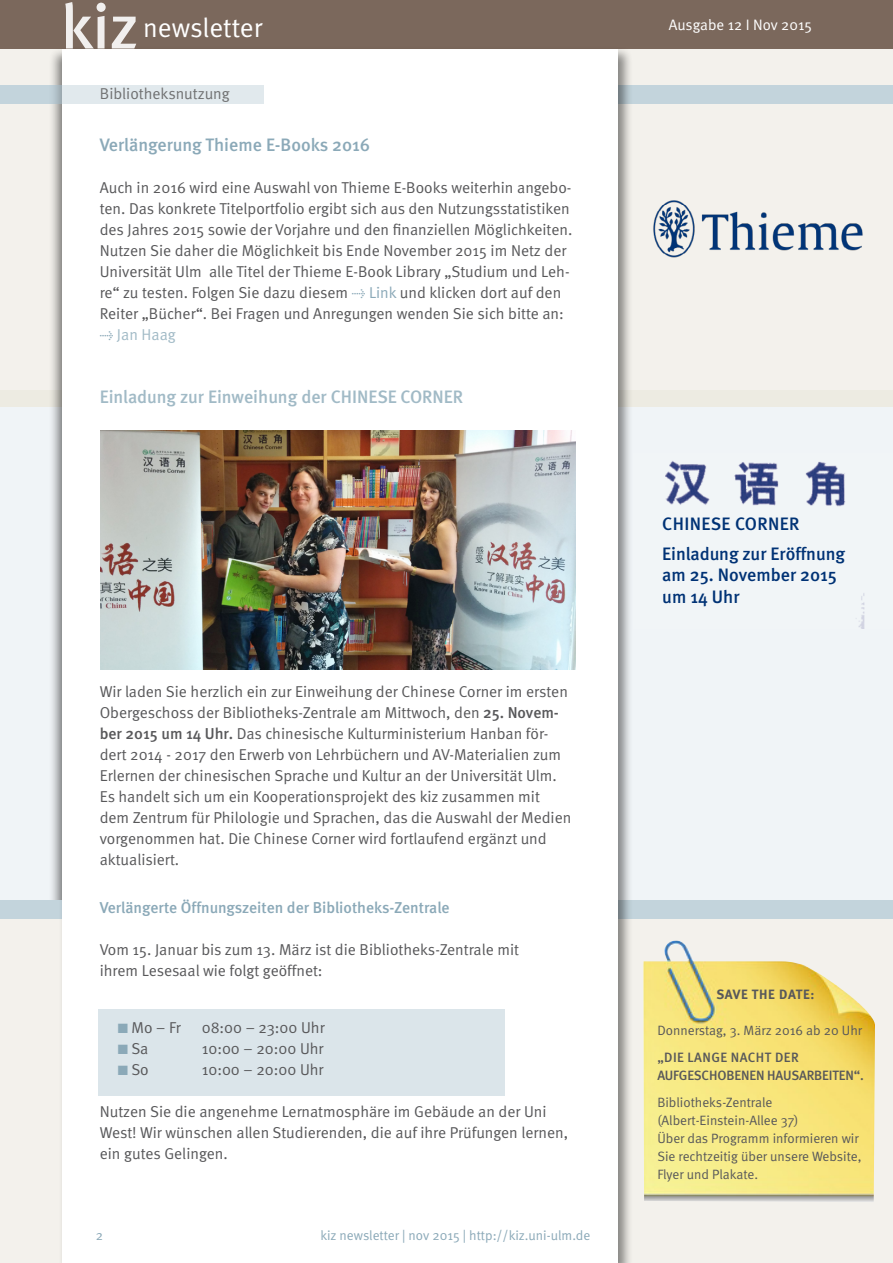
<style>
.page{position:relative;width:893px;height:1263px;background:#fff}
.page>*{position:absolute;margin:0;border:0;box-sizing:border-box;transform-origin:0 0}
.t1{font:500 63px "Meta";color:#fff}
.t2{font:27px "Meta Normal";color:#fff}
.t3{font:500 18px/29.1px "Meta";color:#003275}
.t4{font:500 18px "Meta";color:#a1bac6}
.t5{font:500 18px "Meta";color:#8ba9b8}
.t6{font:15.75px/21px "Meta Normal";color:#58585a}
.t7{font:500 15.75px "Meta";color:#8ba9b8}
.t8{font:15.75px "Meta Normal";color:#707172}
.t9{font:15.15px "Meta Normal";color:#fff}
.t10{font:13.5px/18px "Meta Normal";color:#58585a}
.t11{font:500 13.5px/18px "Meta";letter-spacing:-.01em;color:#58585a}
.t12{font:13.5px "Meta Normal";color:#8ba9b8}
.t13{font:700 13.5px "Meta";letter-spacing:.045em;color:#58585a}
.s1{font-family:"Meta Normal Expert";color:#8ba9b8}
.s2{color:#8ba9b8}
.s3{color:#a1bac6}
.s4{font-family:"Meta";font-weight:500}
</style>
<div class="page">
<div style="left:0;top:394px;width:893px;height:563px;background:#f0f4f7"></div>
<div style="left:0;top:0;width:893px;height:50px;background:#7b685c"></div>
<div style="left:0;top:388px;width:893px;height:19px;background:#edebe2"></div>
<div style="left:0;top:50px;width:893px;height:340px;background:#f3f1ec"></div>
<div style="left:0;top:85px;width:893px;height:19px;background:#c3d4dc"></div>
<div style="left:48px;top:47px;width:102px;height:1216px;background:#000;opacity:.44"></div>
<div style="left:0;top:900px;width:893px;height:363px;background:#f3f1ec"></div>
<div style="left:0;top:900px;width:893px;height:18px;background:#c3d4dc"></div>
<div style="left:59px;top:46px;width:574px;height:1217px;background:#000;opacity:.45"></div>
<div style="left:62px;top:50px;width:556px;height:1213px;background:#fff"></div>
<div style="left:48px;top:85px;width:216px;height:19px;background:#e1e9ed"></div>
<div style="left:98px;top:1009px;width:407px;height:87px;background:#dbe5ea"></div>
<img style="left:629px;top:181px;width:234px;height:95px">
<img style="left:101px;top:430px;width:474px;height:240px">
<img style="left:643px;top:940px;width:232px;height:262px">
<img style="left:665px;top:461px;width:200px;height:167px">
<h1 class="t1" style="left:61px;top:-10px;width:79px">kiz</h1>
<h2 class="t2" style="left:143px;top:12px;width:120px">newsletter</h2>
<p class="t8" style="left:100px;top:85px;width:131px">Bibliotheksnutzung</p>
<p class="t5" style="left:100px;top:134px;width:272px">Verlängerung Thieme E-Books 2016</p>
<p class="t6" style="left:100px;top:177px;width:474px">Auch in 2016 wird eine Auswahl von Thieme E-Books weiterhin angebo&shy;ten. Das konkrete Titelportfolio ergibt sich aus den Nutzungsstatistiken des Jahres 2015 sowie der Vorjahre und den finanziellen Möglichkeiten.<br>Nutzen Sie daher die Möglichkeit bis Ende November 2015 im Netz der Universität Ulm alle Titel der Thieme E-Book Library „Studium und Leh&shy;re“ zu testen. Folgen Sie dazu diesem <span class="s1">t</span> <span class="s2">Link</span> und klicken dort auf den Reiter „Bücher“. Bei Fragen und Anregungen wenden Sie sich bitte an: <span class="s1">t</span> <span class="s3">Jan Haag</span></p>
<p class="t4" style="left:100px;top:386px;width:365px">Einladung zur Einweihung der CHINESE CORNER</p>
<p class="t6" style="left:100px;top:681px;width:473px">Wir laden Sie herzlich ein zur Einweihung der Chinese Corner im ersten Obergeschoss der Bibliotheks-Zentrale am Mittwoch, den <span class="s4">25. Novem&shy;ber 2015 um 14 Uhr.</span> Das chinesische Kulturministerium Hanban för&shy;dert 2014 - 2017 den Erwerb von Lehrbüchern und AV-Materialien zum Erlernen der chinesischen Sprache und Kultur an der Universität Ulm.<br>Es handelt sich um ein Kooperationsprojekt des kiz zusammen mit dem Zentrum für Philologie und Sprachen, das die Auswahl der Medien vorgenommen hat. Die Chinese Corner wird fortlaufend ergänzt und aktualisiert.</p>
<p class="t7" style="left:100px;top:898px;width:351px">Verlängerte Öffnungszeiten der Bibliotheks-Zentrale</p>
<p class="t6" style="left:100px;top:939px;width:421px">Vom 15. Januar bis zum 13. März ist die Bibliotheks-Zentrale mit ihrem Lesesaal wie folgt geöffnet:</p>
<p class="t6" style="left:118px;top:1017px;width:65px"><span class="s2">■</span> Mo – Fr</p>
<p class="t6" style="left:202px;top:1017px;width:124px">08:00 – 23:00 Uhr</p>
<p class="t6" style="left:118px;top:1038px;width:32px"><span class="s2">■</span> Sa</p>
<p class="t6" style="left:202px;top:1038px;width:123px">10:00 – 20:00 Uhr</p>
<p class="t6" style="left:118px;top:1059px;width:33px"><span class="s2">■</span> So</p>
<p class="t6" style="left:202px;top:1059px;width:123px">10:00 – 20:00 Uhr</p>
<p class="t6" style="left:100px;top:1101px;width:470px">Nutzen Sie die angenehme Lernatmosphäre im Gebäude an der Uni<br>West! Wir wünschen allen Studierenden, die auf ihre Prüfungen lernen, ein gutes Gelingen.</p>
<p class="t12" style="left:96px;top:1228px;width:9px">2</p>
<p class="t12" style="left:320px;top:1228px;width:271px">kiz newsletter | nov 2015 | http://kiz.uni-ulm.de</p>
<p class="t9" style="left:669px;top:16px;width:145px">Ausgabe 12 I Nov 2015</p>
<p class="t3" style="left:662px;top:510px;width:184px">CHINESE CORNER<br>Einladung zur Eröffnung</p>
<p class="t3" style="left:662px;top:564px;width:176px;line-height:21.6px">am 25. November 2015 um 14 Uhr</p>
<p class="t13" style="left:716px;top:986px;width:99px">SAVE THE DATE:</p>
<p class="t10" style="left:657px;top:1021px;width:206px">Donnerstag, 3. März 2016 ab 20 Uhr</p>
<p class="t11" style="left:657px;top:1049px;width:208px">„DIE LANGE NACHT DER<br>AUFGESCHOBENEN HAUSARBEITEN“.</p>
<p class="t10" style="left:657px;top:1093px;width:206px">Bibliotheks-Zentrale (Albert-Einstein-Allee 37)<br>Über das Programm informieren wir<br>Sie rechtzeitig über unsere Website,<br>Flyer und Plakate.</p>
</div>
